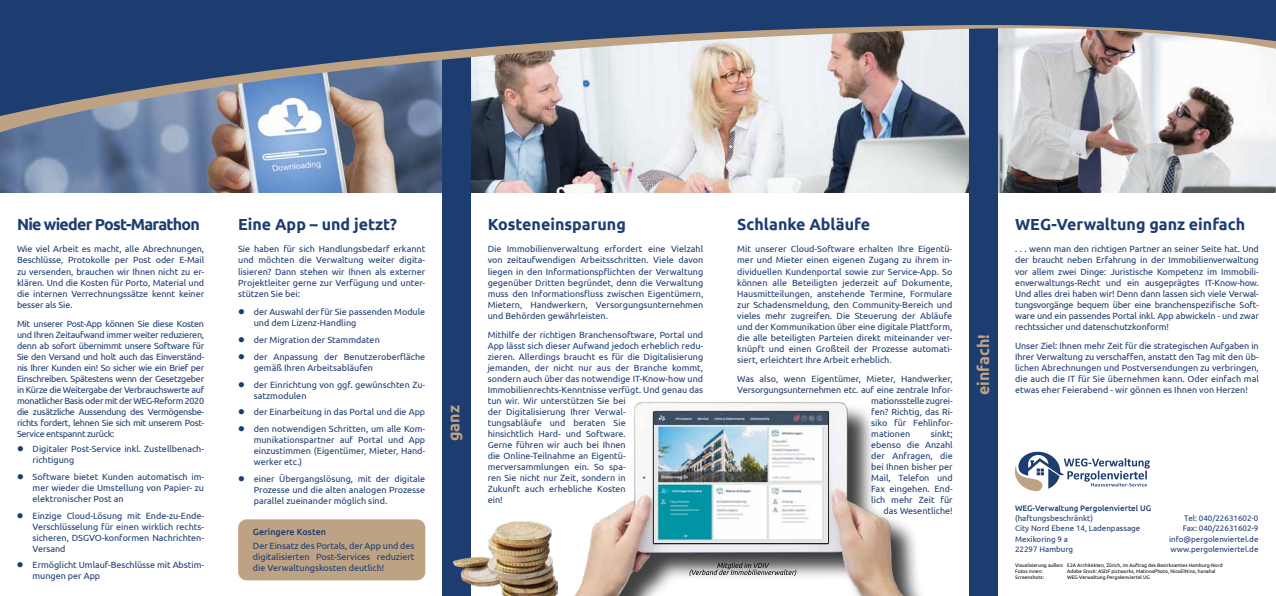
<style>
.page{position:relative;width:1276px;height:596px;background:#fff}
.page>*{position:absolute;margin:0;border:0;box-sizing:border-box;transform-origin:0 0}
.t1{font:700 16px "Ubuntu";color:#1d3c70}
.t2{font:700 16px "Ubuntu";letter-spacing:-.045em;color:#1d3c70}
.t3{font:700 16px "Ubuntu";color:#bda284}
.t4{font:9px/11px "Ubuntu";color:#1d3c70;text-align:justify}
.t5{font:9px "Ubuntu";letter-spacing:-.02em;color:#1d3c70}
.t6{font:500 9px "Ubuntu";color:#1d3c70}
.t7{font:8px/10px "Ubuntu";color:#1d3c70}
.t8{font:500 8px "Ubuntu";color:#1d3c70}
.t9{font:5px/6px "Ubuntu";color:#000}
</style>
<div class="page">
<img style="left:0;top:133px;width:442px;height:60px">
<img style="left:998px;top:133px;width:278px;height:60px">
<img style="left:471px;top:133px;width:498px;height:60px">
<div style="left:442px;top:0;width:29px;height:595px;background:#1d3c70"></div>
<div style="left:969px;top:0;width:29px;height:595px;background:#1d3c70"></div>
<img style="left:0;top:117px;width:1237px;height:16px">
<img style="left:0;top:0;width:1276px;height:117px">
<svg style="left:1015px;top:451px;width:134px;height:40px"></svg>
<img style="left:557px;top:402px;width:364px;height:193px">
<div style="left:238px;top:519px;width:187px;height:61px;background:#bda284;border-radius:9px"></div>
<svg style="left:689px;top:562px;width:107px;height:14px"></svg>
<img style="left:454px;top:557px;width:34px;height:29px">
<img style="left:488px;top:521px;width:69px;height:74px">
<img style="left:655px;top:412px;width:172px;height:130px">
<h1 class="t2" style="left:17px;top:214px;width:184px">Nie wieder Post-Marathon</h1>
<h1 class="t1" style="left:1015px;top:214px;width:232px">WEG-Verwaltung ganz einfach</h1>
<p class="t4" style="left:17px;top:243px;width:189px">Wie viel Arbeit es macht, alle Abrechnungen, Beschlüsse, Protokolle per Post oder E-Mail zu versenden, brauchen wir Ihnen nicht zu er&shy;klären. Und die Kosten für Porto, Material und die internen Verrechnungssätze kennt keiner besser als Sie.</p>
<p class="t4" style="left:17px;top:318px;width:189px">Mit unserer Post-App können Sie diese Kosten und Ihren Zeitaufwand immer weiter reduzieren, denn ab sofort übernimmt unsere Software für Sie den Versand und holt auch das Einverständ&shy;nis Ihrer Kunden ein! So sicher wie ein Brief per Einschreiben. Spätestens wenn der Gesetzgeber in Kürze die Weitergabe der Verbrauchswerte auf monatlicher Basis oder mit der WEG-Reform 2020 die zusätzliche Aussendung des Vermögensbe&shy;richts fordert, lehnen Sie sich mit unserem Post-Service entspannt zurück:</p>
<p class="t4" style="left:33px;top:443px;width:173px">Digitaler Post-Service inkl. Zustellbenach&shy;richtigung</p>
<p class="t4" style="left:33px;top:470px;width:173px">Software bietet Kunden automatisch im&shy;mer wieder die Umstellung von Papier- zu elektronischer Post an</p>
<p class="t4" style="left:33px;top:509px;width:173px">Einzige Cloud-Lösung mit Ende-zu-Ende-Verschlüsselung für einen wirklich rechts&shy;sicheren, DSGVO-konformen Nachrichten-Versand</p>
<p class="t4" style="left:33px;top:559px;width:173px">Ermöglicht Umlauf-Beschlüsse mit Abstim&shy;mungen per App</p>
<h1 class="t1" style="left:238px;top:214px;width:161px">Eine App – und jetzt?</h1>
<p class="t4" style="left:238px;top:243px;width:189px">Sie haben für sich Handlungsbedarf erkannt und möchten die Verwaltung weiter digita&shy;lisieren? Dann stehen wir Ihnen als externer Projektleiter gerne zur Verfügung und unter&shy;stützen Sie bei:</p>
<p class="t4" style="left:254px;top:306px;width:173px">der Auswahl der für Sie passenden Module und dem Lizenz-Handling</p>
<p class="t4" style="left:254px;top:331px;width:173px;line-height:16.7px">der Migration der Stammdaten<br>der Anpassung der Benutzeroberfläche</p>
<p class="t4" style="left:254px;top:359px;width:173px;line-height:16.7px">gemäß Ihren Arbeitsabläufen<br>der Einrichtung von ggf. gewünschten Zu-</p>
<p class="t4" style="left:254px;top:386px;width:173px;line-height:16.7px;text-align:left">satzmodulen<br>der Einarbeitung in das Portal und die App den notwendigen Schritten, um alle Kom-</p>
<p class="t4" style="left:254px;top:433px;width:173px">munikationspartner auf Portal und App einzustimmen (Eigentümer, Mieter, Hand&shy;werker etc.)</p>
<p class="t4" style="left:254px;top:472px;width:173px">einer Übergangslösung, mit der digitale Prozesse und die alten analogen Prozesse parallel zueinander möglich sind.</p>
<h1 class="t1" style="left:737px;top:214px;width:134px">Schlanke Abläufe</h1>
<h1 class="t1" style="left:488px;top:214px;width:140px">Kosteneinsparung</h1>
<p class="t4" style="left:488px;top:243px;width:217px">Die Immobilienverwaltung erfordert eine Vielzahl von zeitaufwendigen Arbeitsschritten. Viele davon liegen in den Informationspflichten der Verwaltung gegenüber Dritten begründet, denn die Verwaltung muss den Informationsfluss zwischen Eigentümern, Mietern, Handwerkern, Versorgungsunternehmen und Behörden gewährleisten.</p>
<p class="t4" style="left:488px;top:329px;width:217px;text-align:left">Mithilfe der richtigen Branchensoftware, Portal und App lässt sich dieser Aufwand jedoch erheblich redu&shy;zieren. Allerdings braucht es für die Digitalisierung jemanden, der nicht nur aus der Branche kommt, sondern auch über das notwendige IT-Know-how und Immobilienrechts-Kenntnisse verfügt. Und genau das tun wir. Wir unterstützen Sie bei<br>der Digitalisierung Ihrer Verwal-<br>tungsabläufe und beraten Sie<br>hinsichtlich Hard- und Software.<br>Gerne führen wir auch bei Ihnen<br>die Online-Teilnahme an Eigentü&shy;merversammlungen ein. So spa-<br>ren Sie nicht nur Zeit, sondern in<br>Zukunft auch erhebliche Kosten<br>ein!</p>
<p class="t4" style="left:737px;top:243px;width:217px">Mit unserer Cloud-Software erhalten Ihre Eigentü&shy;mer und Mieter einen eigenen Zugang zu ihrem in&shy;dividuellen Kundenportal sowie zur Service-App. So können alle Beteiligten jederzeit auf Dokumente, Hausmitteilungen, anstehende Termine, Formulare zur Schadensmeldung, den Community-Bereich und vieles mehr zugreifen. Die Steuerung der Abläufe und der Kommunikation über eine digitale Plattform, die alle beteiligten Parteien direkt miteinander ver&shy;knüpft und einen Großteil der Prozesse automati&shy;siert, erleichtert Ihre Arbeit erheblich.</p>
<p class="t4" style="left:737px;top:373px;width:217px">Was also, wenn Eigentümer, Mieter, Handwerker,</p>
<p class="t5" style="left:737px;top:384px;width:217px">Versorgungsunternehmen etc. auf eine zentrale Infor-</p>
<p class="t5" style="left:871px;top:395px;width:83px">mationsstelle zugrei-</p>
<p class="t4" style="left:871px;top:406px;width:83px">fen? Richtig, das Ri-</p>
<p class="t4" style="left:871px;top:417px;width:83px">siko für Fehlinfor-</p>
<p class="t4" style="left:871px;top:428px;width:41px">mationen</p>
<p class="t4" style="left:1015px;top:243px;width:245px">. . . wenn man den richtigen Partner an seiner Seite hat. Und der braucht neben Erfahrung in der Immobilienverwaltung vor allem zwei Dinge: Juristische Kompetenz im Immobili&shy;enverwaltungs-Recht und ein ausgeprägtes IT-Know-how.<br>Und alles drei haben wir! Denn dann lassen sich viele Verwal&shy;tungsvorgänge bequem über eine branchenspezifische Soft&shy;ware und ein passendes Portal inkl. App abwickeln - und zwar rechtssicher und datenschutzkonform!</p>
<p class="t4" style="left:1015px;top:340px;width:245px">Unser Ziel: Ihnen mehr Zeit für die strategischen Aufgaben in Ihrer Verwaltung zu verschaffen, anstatt den Tag mit den üb&shy;lichen Abrechnungen und Postversendungen zu verbringen, die auch die IT für Sie übernehmen kann. Oder einfach mal etwas eher Feierabend - wir gönnen es Ihnen von Herzen!</p>
<h1 class="t3" style="left:973px;top:395px;width:62px;rotate:-90deg">einfach!</h1>
<h1 class="t3" style="left:444px;top:441px;width:37px;rotate:-90deg">ganz</h1>
<p class="t4" style="left:871px;top:428px;width:83px;text-align:right">sinkt;<br>ebenso die Anzahl der Anfragen, die bei Ihnen bisher per<br>Mail, Telefon und<br>Fax eingehen. End&shy;lich mehr Zeit für das Wesentliche!</p>
<p class="t8" style="left:1015px;top:502px;width:138px">WEG-Verwaltung Pergolenviertel UG</p>
<p class="t7" style="left:1015px;top:512px;width:127px">(haftungsbeschränkt)<br>City Nord Ebene 14, Ladenpassage</p>
<p class="t7" style="left:1015px;top:534px;width:60px">Mexikoring 9 a<br>22297 Hamburg</p>
<p class="t9" style="left:1015px;top:561px;width:209px">Visualisierung außen: E2A Architekten, Zürich, im Auftrag des Bezirksamtes Hamburg-Nord<br>Fotos innen:</p>
<p class="t9" style="left:1067px;top:567px;width:150px">Adobe Stock: ASDF pictworks, MatinosPhoto, NicoElNino, hanahal</p>
<p class="t9" style="left:1015px;top:573px;width:30px">Screenshots:</p>
<p class="t9" style="left:1067px;top:573px;width:84px">WEG-Verwaltung Pergolenviertel UG</p>
<p class="t7" style="left:1182px;top:512px;width:77px">Tel: 040/22631602-0<br>Fax: 040/22631602-9</p>
<p class="t7" style="left:1169px;top:534px;width:91px">info@pergolenviertel.de www.pergolenviertel.de</p>
<p class="t6" style="left:253px;top:525px;width:75px">Geringere Kosten</p>
<p class="t4" style="left:253px;top:539px;width:163px">Der Einsatz des Portals, der App und des digitalisierten Post-Services reduziert die Verwaltungskosten deutlich!</p>
</div>
